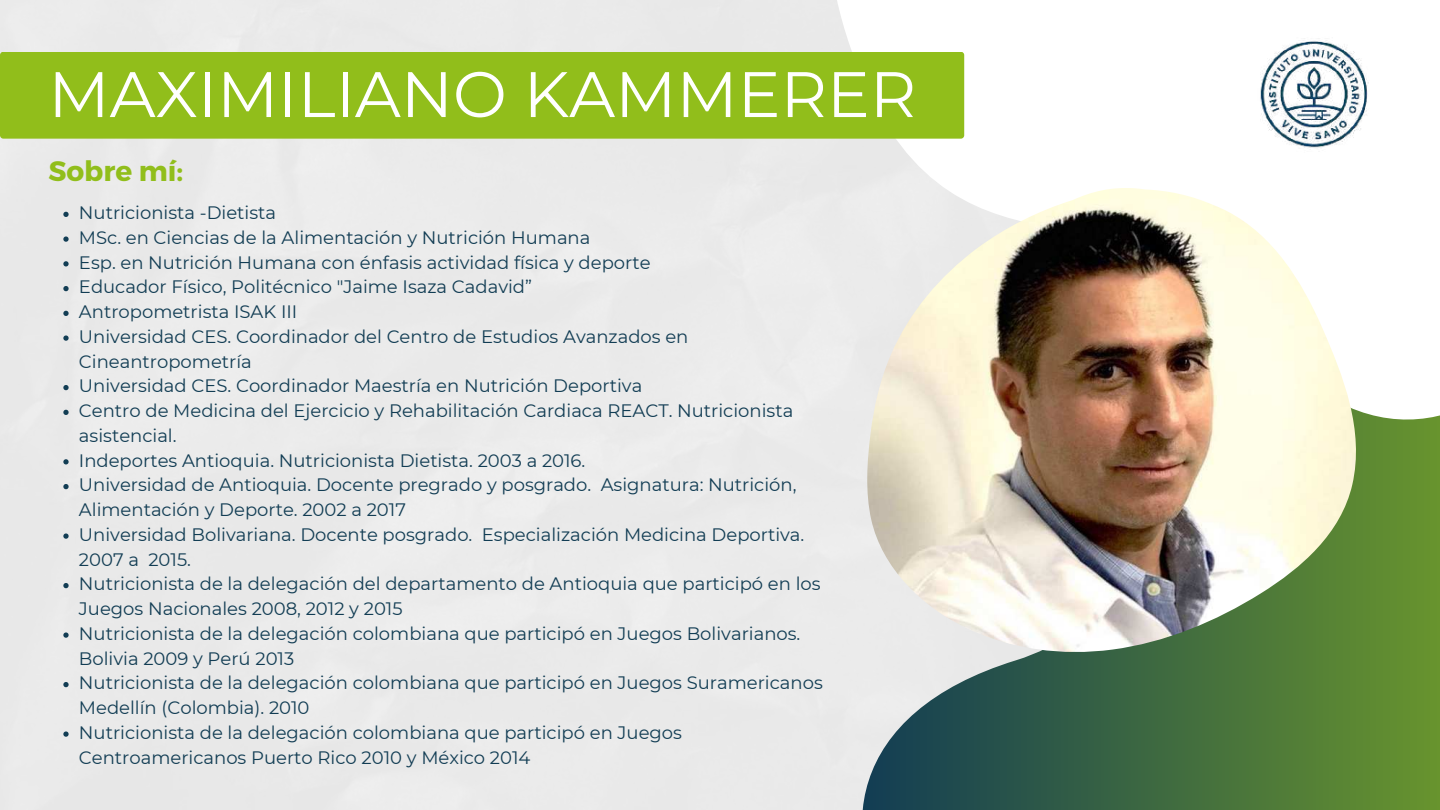
<style>
.page{position:relative;width:1440px;height:810px;background:#fff}
.page>*{position:absolute;margin:0;border:0;box-sizing:border-box;transform-origin:0 0}
.t1{font:64.1px "Montserrat";color:#fffffe}
.t2{font:700 28px "Montserrat";color:#91be1b}
.t3{font:18px/24.8px "Montserrat";color:#123d54}
</style>
<div class="page">
<div style="left:0;top:0;width:862px;height:810px;background:#eaeaea"></div>
<svg style="left:862px;top:557px;width:578px;height:253px;background:#52794d"></svg>
<svg style="left:756px;top:0;width:684px;height:557px"></svg>
<div style="left:0;top:52px;width:964px;height:87px;background:#91be1b;border-radius:3px"></div>
<img style="left:1239px;top:22px;width:145px;height:146px">
<svg style="left:63px;top:212px;width:6px;height:5px"></svg>
<svg style="left:63px;top:236px;width:6px;height:6px"></svg>
<svg style="left:63px;top:261px;width:6px;height:5px"></svg>
<svg style="left:63px;top:286px;width:6px;height:5px"></svg>
<svg style="left:63px;top:311px;width:6px;height:5px"></svg>
<svg style="left:63px;top:335px;width:6px;height:6px"></svg>
<svg style="left:63px;top:385px;width:6px;height:5px"></svg>
<svg style="left:63px;top:410px;width:6px;height:5px"></svg>
<svg style="left:63px;top:459px;width:6px;height:5px"></svg>
<svg style="left:63px;top:484px;width:6px;height:5px"></svg>
<svg style="left:63px;top:533px;width:6px;height:6px"></svg>
<svg style="left:63px;top:583px;width:6px;height:5px"></svg>
<svg style="left:63px;top:632px;width:6px;height:6px"></svg>
<svg style="left:63px;top:682px;width:6px;height:5px"></svg>
<svg style="left:63px;top:731px;width:6px;height:6px"></svg>
<img style="left:867px;top:188px;width:490px;height:464px">
<h1 class="t1" style="left:48px;top:50px;width:869px">MAXIMILIANO KAMMERER</h1>
<h2 class="t2" style="left:48px;top:154px;width:136px">Sobre mí:</h2>
<p class="t3" style="left:79px;top:200px;width:745px">Nutricionista -Dietista<br>MSc. en Ciencias de la Alimentación y Nutrición Humana<br>Esp. en Nutrición Humana con énfasis actividad física y deporte<br>Educador Físico, Politécnico "Jaime Isaza Cadavid”<br>Antropometrista ISAK III<br>Universidad CES. Coordinador del Centro de Estudios Avanzados en Cineantropometría<br>Universidad CES. Coordinador Maestría en Nutrición Deportiva<br>Centro de Medicina del Ejercicio y Rehabilitación Cardiaca REACT. Nutricionista asistencial.<br>Indeportes Antioquia. Nutricionista Dietista. 2003 a 2016.<br>Universidad de Antioquia. Docente pregrado y posgrado. Asignatura: Nutrición, Alimentación y Deporte. 2002 a 2017<br>Universidad Bolivariana. Docente posgrado. Especialización Medicina Deportiva.<br>2007 a 2015.<br>Nutricionista de la delegación del departamento de Antioquia que participó en los Juegos Nacionales 2008, 2012 y 2015<br>Nutricionista de la delegación colombiana que participó en Juegos Bolivarianos.<br>Bolivia 2009 y Perú 2013<br>Nutricionista de la delegación colombiana que participó en Juegos Suramericanos Medellín (Colombia). 2010<br>Nutricionista de la delegación colombiana que participó en Juegos Centroamericanos Puerto Rico 2010 y México 2014</p>
</div>
